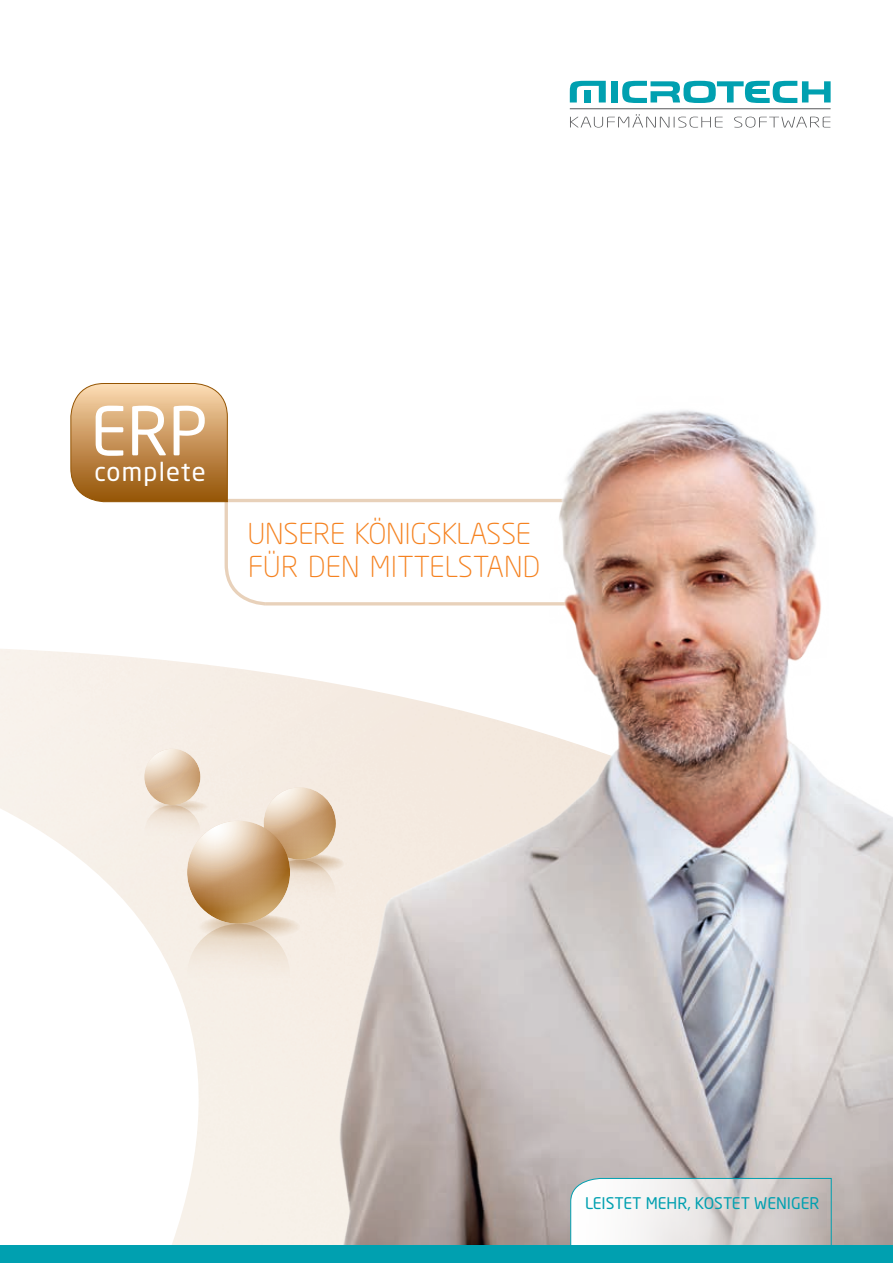
<style>
.page{position:relative;width:893px;height:1263px;background:#fff}
.page>*{position:absolute;margin:0;border:0;box-sizing:border-box;transform-origin:0 0}
.t1{font:300 28.5px/33px "Neo Sans Pro";letter-spacing:-.01em;color:#f58220}
.t2{font:25.65px "Neo Sans Pro";letter-spacing:.05em;color:#fff}
.t3{font:15.9px "Neo Sans Pro";color:#00a0b0}
</style>
<div class="page">
<img style="left:0;top:649px;width:136px;height:597px">
<img style="left:136px;top:410px;width:757px;height:836px">
<svg style="left:570px;top:1177px;width:262px;height:69px"></svg>
<svg style="left:152px;top:800px;width:56px;height:14px"></svg>
<svg style="left:144px;top:805px;width:56px;height:56px;background:#f1e7dc"></svg>
<div style="left:142px;top:746px;width:59px;height:59px;background:#e8d1ba;opacity:.89"></div>
<svg style="left:264px;top:860px;width:72px;height:72px;background:#f3e9df"></svg>
<svg style="left:272px;top:853px;width:72px;height:21px"></svg>
<svg style="left:261px;top:785px;width:75px;height:75px;background:#dec3a6"></svg>
<svg style="left:187px;top:924px;width:103px;height:103px;background:#f3eae0"></svg>
<svg style="left:198px;top:914px;width:102px;height:26px"></svg>
<div style="left:184px;top:819px;width:107px;height:105px;background:#e8d1ba;opacity:.85"></div>
<div style="left:0;top:1246px;width:893px;height:17px;background:#00a0b0"></div>
<svg style="left:70px;top:383px;width:158px;height:120px;background:#cda16e"></svg>
<svg style="left:570px;top:114px;width:153px;height:14px"></svg>
<svg style="left:734px;top:117px;width:96px;height:11px"></svg>
<svg style="left:570px;top:81px;width:36px;height:21px"></svg>
<div style="left:584px;top:90px;width:7px;height:12px;background:#00a0b0"></div>
<div style="left:611px;top:81px;width:7px;height:21px;background:#00a0b0"></div>
<svg style="left:622px;top:81px;width:209px;height:22px"></svg>
<hr style="left:570px;top:108px;width:261px;height:1px;background:#57585a">
<p class="t2" style="left:95px;top:456px;width:113px">complete</p>
<p class="t1" style="left:248px;top:517px;width:294px">UNSERE KÖNIGSKLASSE<br>FÜR DEN MITTELSTAND</p>
<p class="t3" style="left:585px;top:1193px;width:236px">LEISTET MEHR, KOSTET WENIGER</p>
</div>
